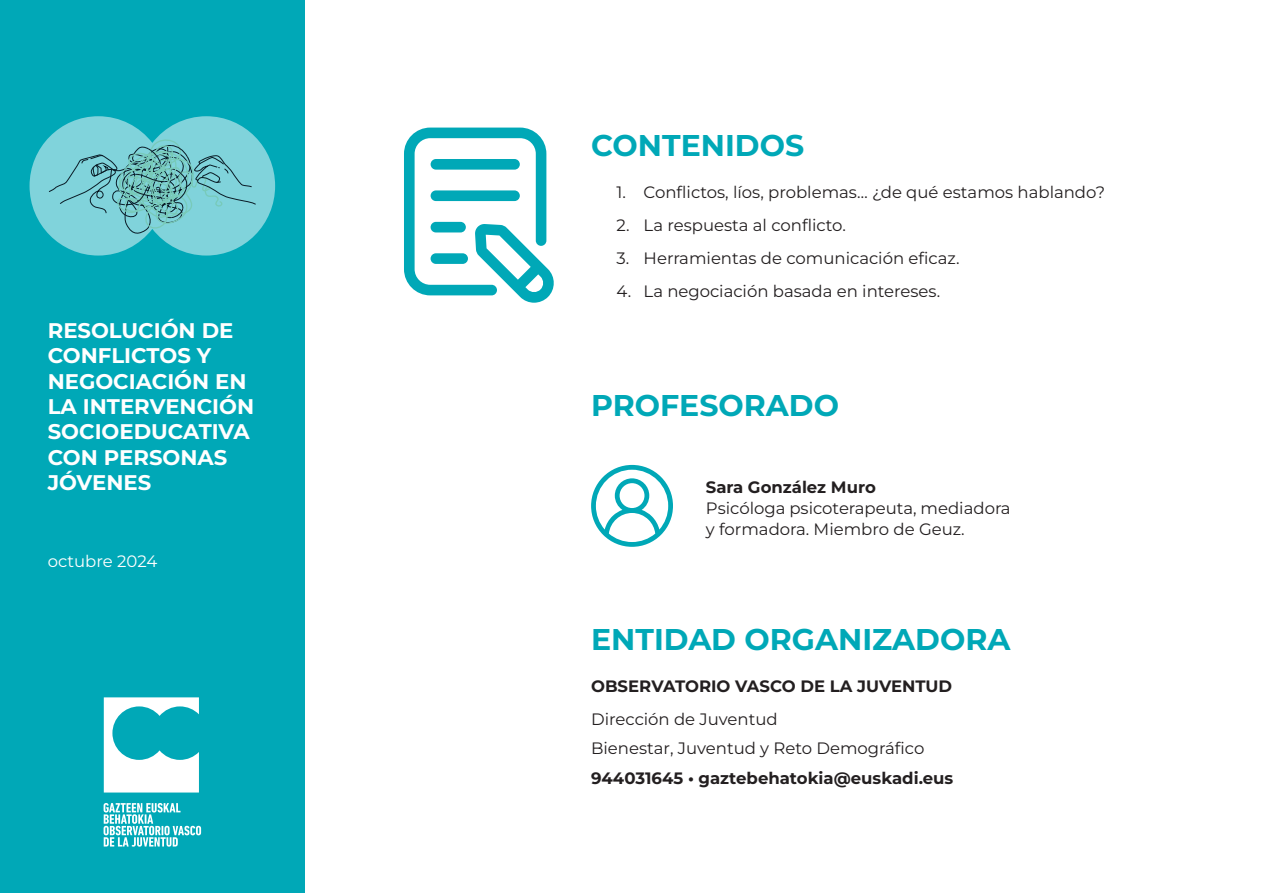
<style>
.page{position:relative;width:1263px;height:893px;background:#fff}
.page>*{position:absolute;margin:0;border:0;box-sizing:border-box;transform-origin:0 0}
.titulo{font:700 30px "Montserrat";color:#00a8b7}
.t1{font:700 21.15px/25.5px "Montserrat";color:#fff}
.t2{font:16.5px/21px "Montserrat";color:#231f20}
.t3{font:700 16.5px "Montserrat";color:#231f20}
.t4{font:16.5px "Montserrat";color:#fff}
</style>
<div class="page">
<div style="left:0;top:0;width:305px;height:893px;background:#00a8b7"></div>
<svg style="left:104px;top:697px;width:95px;height:95px"></svg>
<svg style="left:104px;top:803px;width:97px;height:44px"></svg>
<svg style="left:30px;top:116px;width:245px;height:140px"></svg>
<svg style="left:404px;top:128px;width:150px;height:175px"></svg>
<svg style="left:591px;top:465px;width:82px;height:82px"></svg>
<p class="t1" style="left:48px;top:317px;width:208px">RESOLUCIÓN DE<br>CONFLICTOS Y<br>NEGOCIACIÓN EN<br>LA INTERVENCIÓN<br>SOCIOEDUCATIVA<br>CON PERSONAS<br>JÓVENES</p>
<p class="t4" style="left:48px;top:550px;width:111px">octubre 2024</p>
<p class="titulo" style="left:591px;top:125px;width:215px">CONTENIDOS</p>
<p class="t2" style="left:617px;top:181px;width:490px">1. Conflictos, líos, problemas… ¿de qué estamos hablando?</p>
<p class="t2" style="left:617px;top:214px;width:231px">2. La respuesta al conflicto.</p>
<p class="t2" style="left:617px;top:247px;width:344px">3. Herramientas de comunicación eficaz.</p>
<p class="t2" style="left:617px;top:280px;width:325px">4. La negociación basada en intereses.</p>
<p class="titulo" style="left:591px;top:386px;width:249px">PROFESORADO</p>
<p class="t3" style="left:706px;top:476px;width:171px">Sara González Muro</p>
<p class="t2" style="left:706px;top:497px;width:306px">Psicóloga psicoterapeuta, mediadora y formadora. Miembro de Geuz.</p>
<p class="titulo" style="left:591px;top:619px;width:421px">ENTIDAD ORGANIZADORA</p>
<p class="t3" style="left:591px;top:675px;width:363px">OBSERVATORIO VASCO DE LA JUVENTUD</p>
<p class="t2" style="left:591px;top:708px;width:188px">Dirección de Juventud</p>
<p class="t2" style="left:591px;top:738px;width:335px">Bienestar, Juventud y Reto Demográfico</p>
<p class="t3" style="left:591px;top:767px;width:364px">944031645 • gaztebehatokia@euskadi.eus</p>
</div>
